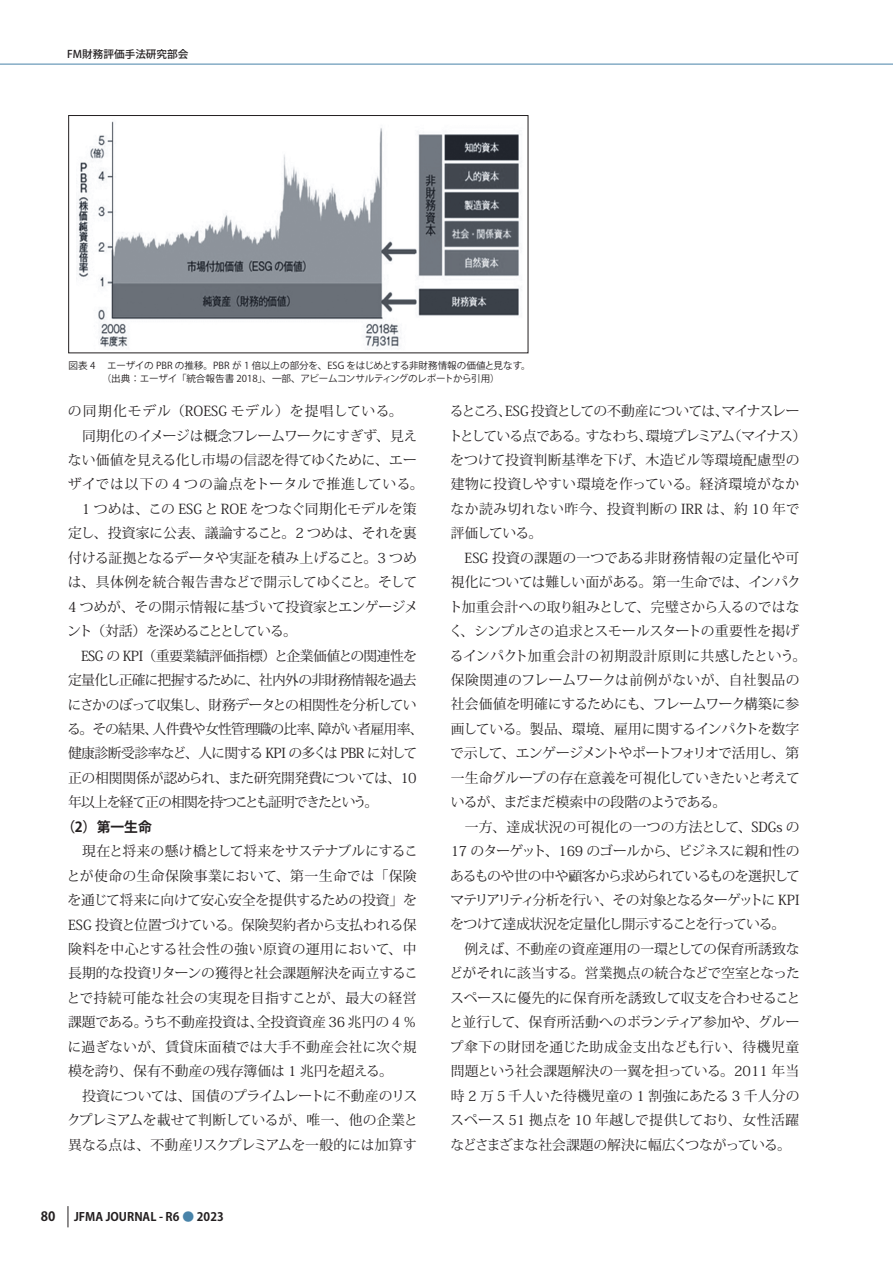
<style>
.page{position:relative;width:893px;height:1263px;background:#fff}
.page>*{position:absolute;margin:0;border:0;box-sizing:border-box;transform-origin:0 0}
.t1{font:13.8px/24.5px "Koz Min Pro";letter-spacing:-.015em;color:#231f20}
.t2{font:13.8px/24.5px "Koz Min Pro";letter-spacing:-.04em;color:#231f20}
.t3{font:700 13.8px "Koz Go Pro";color:#231f20}
.t4{font:700 12.75px "Koz Go Pro";color:#231f20}
.t5{font:700 11.7px "Koz Go Pro";color:#231f20}
.t6{font:500 10.65px "Koz Go Pro";color:#231f20}
.t7{font:9.6px/12.8px "Koz Go Pro";letter-spacing:-.01em;color:#231f20;text-align:center}
.s1{color:#4883a9}
</style>
<div class="page">
<hr style="left:0;top:64px;width:893px;height:1px;background:#4883a9">
<svg style="left:68px;top:1206px;width:1px;height:21px"></svg>
<img style="left:77px;top:121px;width:443px;height:227px">
<div style="left:69px;top:115px;width:459px;height:238px;border:1px solid #231f20"></div>
<p class="t6" style="left:67px;top:48px;width:123px">FM財務評価手法研究部会</p>
<p class="t7" style="left:69px;top:359px;width:464px">図表 4　 エーザイの PBR の推移。PBR が 1 倍以上の部分を、ESG をはじめとする非財務情報の価値と見なす。（出典：エーザイ「統合報告書 2018」、一部、アビームコンサルティングのレポートから引用）</p>
<p class="t2" style="left:67px;top:398px;width:358px">の同期化モデル（ROESG モデル）を提唱している。　　同期化のイメージは概念フレームワークにすぎず、見えない価値を見える化し市場の信認を得てゆくために、エーザイでは以下の 4 つの論点をトータルで推進している。　1 つめは、この ESG と ROE をつなぐ同期化モデルを策定し、投資家に公表、議論すること。2 つめは、それを裏付ける証拠となるデータや実証を積み上げること。3 つめは、具体例を統合報告書などで開示してゆくこと。そして<br>4 つめが、その開示情報に基づいて投資家とエンゲージメント（対話）を深めることとしている。<br>　ESG の KPI（重要業績評価指標）と企業価値との関連性を定量化し正確に把握するために、社内外の非財務情報を過去にさかのぼって収集し、財務データとの相関性を分析している。その結果、人件費や女性管理職の比率、障がい者雇用率、健康診断受診率など、人に関する KPI の多くは PBR に対して正の相関関係が認められ、また研究開発費については、10年以上を経て正の相関を持つことも証明できたという。</p>
<p class="t3" style="left:61px;top:818px;width:92px">（2）第一生命</p>
<p class="t1" style="left:67px;top:838px;width:353px">　現在と将来の懸け橋として将来をサステナブルにすることが使命の生命保険事業において、第一生命では「保険を通じて将来に向けて安心安全を提供するための投資」を<br>ESG 投資と位置づけている。保険契約者から支払われる保険料を中心とする社会性の強い原資の運用において、中長期的な投資リターンの獲得と社会課題解決を両立することで持続可能な社会の実現を目指すことが、最大の経営課題である。うち不動産投資は、全投資資産 36 兆円の４％に過ぎないが、賃貸床面積では大手不動産会社に次ぐ規模を誇り、保有不動産の残存簿価は 1 兆円を超える。<br>　投資については、国債のプライムレートに不動産のリスクプレミアムを載せて判断しているが、唯一、他の企業と異なる点は、不動産リスクプレミアムを一般的には加算す</p>
<p class="t4" style="left:41px;top:1208px;width:16px">80</p>
<p class="t5" style="left:74px;top:1209px;width:151px">JFMA JOURNAL - R6 <span class="s1">●</span> 2023</p>
<p class="t1" style="left:449px;top:398px;width:359px">るところ、ESG 投資としての不動産については、マイナスレートとしている点である。すなわち、環境プレミアム（マイナス）をつけて投資判断基準を下げ、木造ビル等環境配慮型の建物に投資しやすい環境を作っている。経済環境がなかなか読み切れない昨今、投資判断の IRR は、約 10 年で評価している。<br>　ESG 投資の課題の一つである非財務情報の定量化や可視化については難しい面がある。第一生命では、インパクト加重会計への取り組みとして、完璧さから入るのではなく、シンプルさの追求とスモールスタートの重要性を掲げるインパクト加重会計の初期設計原則に共感したという。保険関連のフレームワークは前例がないが、自社製品の社会価値を明確にするためにも、フレームワーク構築に参画している。製品、環境、雇用に関するインパクトを数字で示して、エンゲージメントやポートフォリオで活用し、第一生命グループの存在意義を可視化していきたいと考えているが、まだまだ模索中の段階のようである。<br>　一方、達成状況の可視化の一つの方法として、SDGs の<br>17 のターゲット、169 のゴールから、ビジネスに親和性のあるものや世の中や顧客から求められているものを選択してマテリアリティ分析を行い、その対象となるターゲットに KPIをつけて達成状況を定量化し開示することを行っている。<br>　例えば、不動産の資産運用の一環としての保育所誘致などがそれに該当する。営業拠点の統合などで空室となったスペースに優先的に保育所を誘致して収支を合わせることと並行して、保育所活動へのボランティア参加や、グループ傘下の財団を通じた助成金支出なども行い、待機児童問題という社会課題解決の一翼を担っている。2011 年当時 2 万５千人いた待機児童の 1 割強にあたる 3 千人分のスペース 51 拠点を 10 年越しで提供しており、女性活躍などさまざまな社会課題の解決に幅広くつながっている。</p>
</div>
